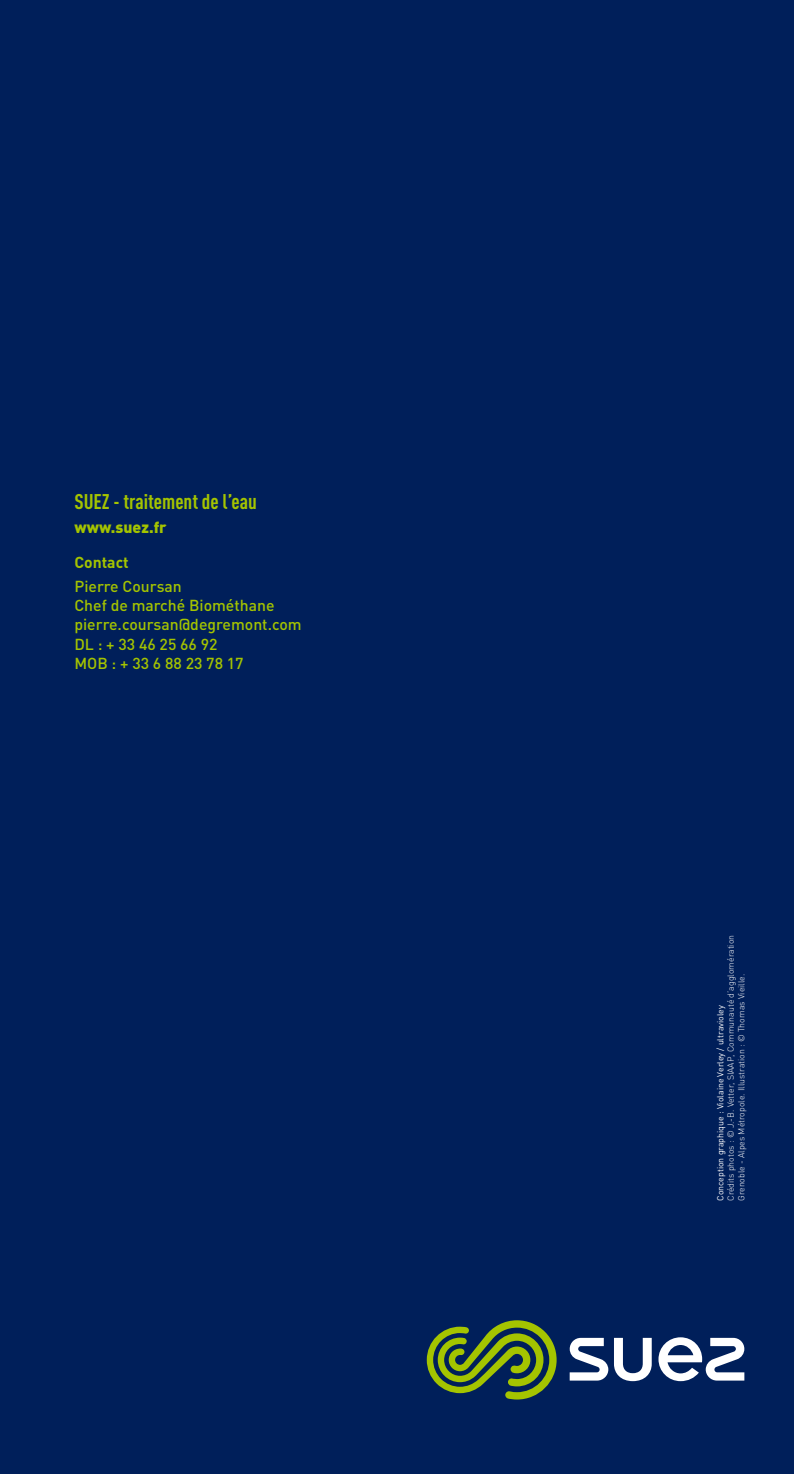
<style>
.page{position:relative;width:794px;height:1474px;background:#fff}
.page>*{position:absolute;margin:0;border:0;box-sizing:border-box;transform-origin:0 0}
.t1{font:700 21px "DIN Cond";color:#a4c400}
.t2{font:500 15.75px/19.2px "DIN";color:#a4c400}
.t3{font:900 15.75px "DIN";color:#a4c400}
.t4{font:700 15.75px "DIN";color:#a4c400}
.t5{font:300 8.75px/10.5px "DIN";color:#fff}
.t6{font:8.75px "DIN";color:#fff}
</style>
<div class="page">
<div style="left:0;top:0;width:794px;height:1473px;background:#001f5a"></div>
<svg style="left:427px;top:1320px;width:129px;height:79px"></svg>
<svg style="left:569px;top:1337px;width:175px;height:44px"></svg>
<h1 class="t1" style="left:74px;top:489px;width:184px">SUEZ - traitement de l’eau</h1>
<h2 class="t3" style="left:74px;top:517px;width:94px">www.suez.fr</h2>
<h2 class="t4" style="left:74px;top:551px;width:56px">Contact</h2>
<h2 class="t2" style="left:74px;top:576px;width:229px">Pierre Coursan<br>Chef de marché Biométhane pierre.coursan@degremont.com<br>DL : + 33 46 25 66 92<br>MOB : + 33 6 88 23 78 17</h2>
<p class="t5" style="left:725px;top:1200px;width:268px;rotate:-90deg">Crédits photos : © J.-B. Vetter, SIAAP, Communauté d’agglomération<br>Grenoble - Alpes Métropole. Illustration : © Thomas Vieille.</p>
<p class="t6" style="left:714px;top:1200px;width:197px;rotate:-90deg">Conception graphique : Violaine Verley / ultravioley</p>
</div>
